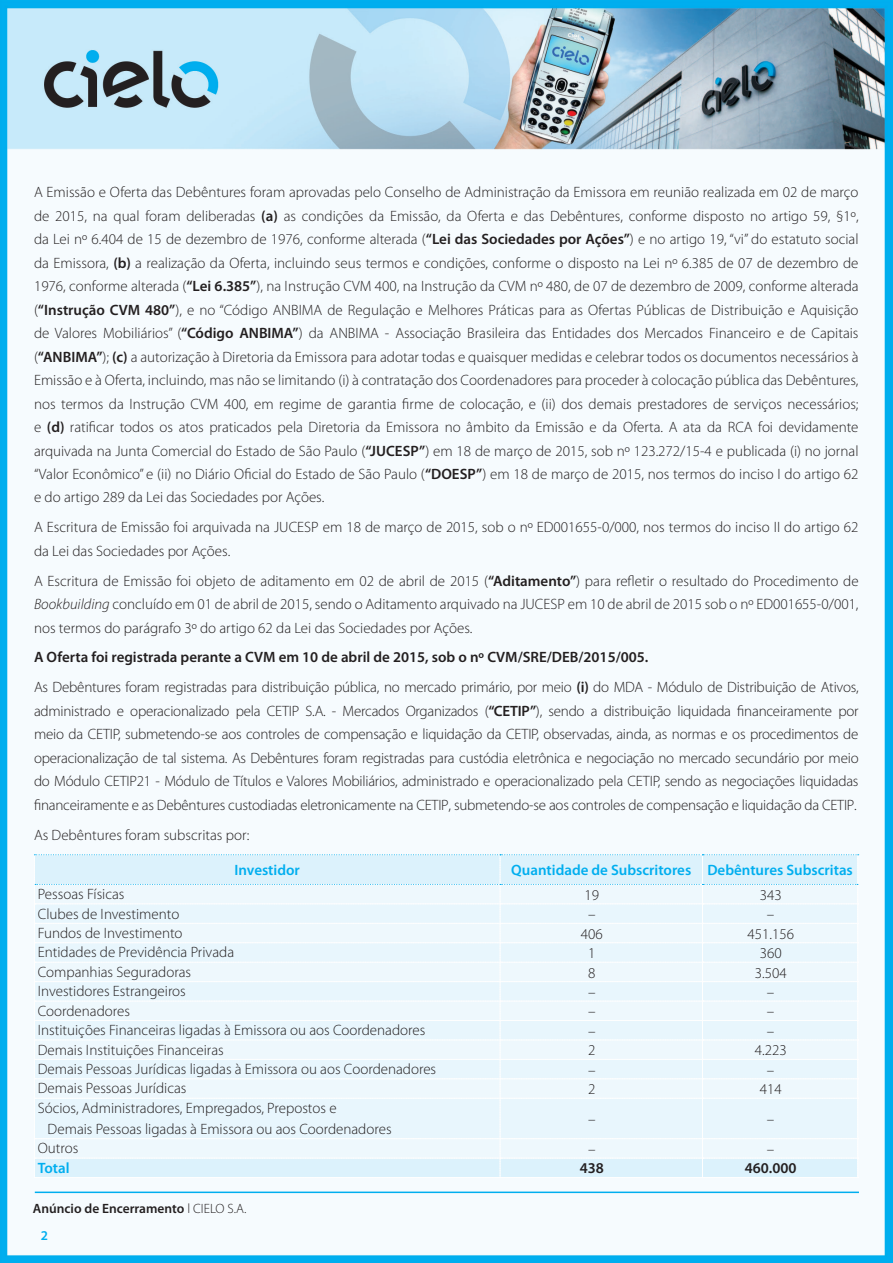
<style>
.page{position:relative;width:893px;height:1263px;background:#fff}
.page>*{position:absolute;margin:0;border:0;box-sizing:border-box;transform-origin:0 0}
.Body_Text_2{font:300 15px/23.4px "Myriad Pro";color:#231f20;text-align:justify}
.Body_Text_2-2{font:600 15px "Myriad Pro";color:#231f20}
.Body_Text_2-3{font:600 15px "Myriad Pro";color:#00aeef}
.t1{font:600 13.5px "Myriad Pro";color:#231f20}
.t2{font:600 13.5px "Myriad Pro";color:#00aeef}
.s1{font-weight:600}
.s2{font-style:italic}
.s3{font-weight:300}
</style>
<div class="page">
<img style="left:0;top:0;width:893px;height:1263px">
<hr style="left:35px;top:1191px;width:824px;height:2px;background:#00aeef">
<svg style="left:34px;top:854px;width:825px;height:324px;background:#eaf6fc"></svg>
<p class="Body_Text_2" style="left:34px;top:181px;width:826px">A Emissão e Oferta das Debêntures foram aprovadas pelo Conselho de Administração da Emissora em reunião realizada em 02 de março de 2015, na qual foram deliberadas <span class="s1">(a)</span> as condições da Emissão, da Oferta e das Debêntures, conforme disposto no artigo 59, §1º, da Lei nº 6.404 de 15 de dezembro de 1976, conforme alterada (<span class="s1">“Lei das Sociedades por Ações”</span>) e no artigo 19, “vi” do estatuto social da Emissora, <span class="s1">(b)</span> a realização da Oferta, incluindo seus termos e condições, conforme o disposto na Lei nº 6.385 de 07 de dezembro de 1976, conforme alterada (<span class="s1">“Lei 6.385”</span>), na Instrução CVM 400, na Instrução da CVM nº 480, de 07 de dezembro de 2009, conforme alterada (<span class="s1">“Instrução CVM 480”</span>), e no “Código ANBIMA de Regulação e Melhores Práticas para as Ofertas Públicas de Distribuição e Aquisição de Valores Mobiliários” (<span class="s1">“Código ANBIMA”</span>) da ANBIMA - Associação Brasileira das Entidades dos Mercados Financeiro e de Capitais (<span class="s1">“ANBIMA”</span>); <span class="s1">(c)</span> a autorização à Diretoria da Emissora para adotar todas e quaisquer medidas e celebrar todos os documentos necessários à Emissão e à Oferta, incluindo, mas não se limitando (i) à contratação dos Coordenadores para proceder à colocação pública das Debêntures, nos termos da Instrução CVM 400, em regime de garantia firme de colocação, e (ii) dos demais prestadores de serviços necessários; e <span class="s1">(d)</span> ratificar todos os atos praticados pela Diretoria da Emissora no âmbito da Emissão e da Oferta. A ata da RCA foi devidamente arquivada na Junta Comercial do Estado de São Paulo (<span class="s1">“JUCESP”</span>) em 18 de março de 2015, sob nº 123.272/15-4 e publicada (i) no jornal “Valor Econômico” e (ii) no Diário Oficial do Estado de São Paulo (<span class="s1">“DOESP”</span>) em 18 de março de 2015, nos termos do inciso I do artigo 62 e do artigo 289 da Lei das Sociedades por Ações.</p>
<p class="Body_Text_2" style="left:34px;top:516px;width:826px">A Escritura de Emissão foi arquivada na JUCESP em 18 de março de 2015, sob o nº ED001655-0/000, nos termos do inciso II do artigo 62 da Lei das Sociedades por Ações.</p>
<p class="Body_Text_2" style="left:34px;top:569px;width:826px">A Escritura de Emissão foi objeto de aditamento em 02 de abril de 2015 (<span class="s1">“Aditamento”</span>) para refletir o resultado do Procedimento de <span class="s2">Bookbuilding</span> concluído em 01 de abril de 2015, sendo o Aditamento arquivado na JUCESP em 10 de abril de 2015 sob o nº ED001655-0/001, nos termos do parágrafo 3º do artigo 62 da Lei das Sociedades por Ações.</p>
<p class="Body_Text_2-2" style="left:34px;top:648px;width:616px">A Oferta foi registrada perante a CVM em 10 de abril de 2015, sob o nº CVM/SRE/DEB/2015/005.</p>
<p class="Body_Text_2" style="left:34px;top:676px;width:826px">As Debêntures foram registradas para distribuição pública, no mercado primário, por meio <span class="s1">(i)</span> do MDA - Módulo de Distribuição de Ativos, administrado e operacionalizado pela CETIP S.A. - Mercados Organizados (<span class="s1">“CETIP”</span>), sendo a distribuição liquidada financeiramente por meio da CETIP, submetendo-se aos controles de compensação e liquidação da CETIP, observadas, ainda, as normas e os procedimentos de operacionalização de tal sistema. As Debêntures foram registradas para custódia eletrônica e negociação no mercado secundário por meio do Módulo CETIP21 - Módulo de Títulos e Valores Mobiliários, administrado e operacionalizado pela CETIP, sendo as negociações liquidadas financeiramente e as Debêntures custodiadas eletronicamente na CETIP, submetendo-se aos controles de compensação e liquidação da CETIP.</p>
<p class="Body_Text_2" style="left:34px;top:823px;width:217px">As Debêntures foram subscritas por:</p>
<p class="Body_Text_2-3" style="left:234px;top:860px;width:67px">Investidor</p>
<p class="Body_Text_2-3" style="left:511px;top:860px;width:181px">Quantidade de Subscritores</p>
<p class="Body_Text_2-3" style="left:707px;top:860px;width:147px">Debêntures Subscritas</p>
<p class="Body_Text_2" style="left:38px;top:883px;width:88px">Pessoas Físicas</p>
<p class="Body_Text_2" style="left:585px;top:883px;width:16px">19</p>
<p class="Body_Text_2" style="left:760px;top:883px;width:23px">343</p>
<p class="Body_Text_2" style="left:38px;top:902px;width:143px">Clubes de Investimento</p>
<p class="Body_Text_2" style="left:588px;top:903px;width:9px">–</p>
<p class="Body_Text_2" style="left:767px;top:903px;width:9px">–</p>
<p class="Body_Text_2" style="left:38px;top:921px;width:146px">Fundos de Investimento</p>
<p class="Body_Text_2" style="left:581px;top:922px;width:23px">406</p>
<p class="Body_Text_2" style="left:747px;top:922px;width:48px">451.156</p>
<p class="Body_Text_2" style="left:38px;top:941px;width:198px">Entidades de Previdência Privada</p>
<p class="Body_Text_2" style="left:588px;top:942px;width:9px">1</p>
<p class="Body_Text_2" style="left:760px;top:942px;width:23px">360</p>
<p class="Body_Text_2" style="left:38px;top:960px;width:155px">Companhias Seguradoras</p>
<p class="Body_Text_2" style="left:588px;top:961px;width:9px">8</p>
<p class="Body_Text_2" style="left:755px;top:961px;width:33px">3.504</p>
<p class="Body_Text_2" style="left:38px;top:980px;width:150px">Investidores Estrangeiros</p>
<p class="Body_Text_2" style="left:588px;top:980px;width:9px">–</p>
<p class="Body_Text_2" style="left:767px;top:980px;width:9px">–</p>
<p class="Body_Text_2" style="left:38px;top:999px;width:94px">Coordenadores</p>
<p class="Body_Text_2" style="left:588px;top:1000px;width:9px">–</p>
<p class="Body_Text_2" style="left:767px;top:1000px;width:9px">–</p>
<p class="Body_Text_2" style="left:38px;top:1019px;width:389px">Instituições Financeiras ligadas à Emissora ou aos Coordenadores</p>
<p class="Body_Text_2" style="left:588px;top:1019px;width:9px">–</p>
<p class="Body_Text_2" style="left:767px;top:1019px;width:9px">–</p>
<p class="Body_Text_2" style="left:38px;top:1038px;width:187px">Demais Instituições Financeiras</p>
<p class="Body_Text_2" style="left:588px;top:1039px;width:9px">2</p>
<p class="Body_Text_2" style="left:755px;top:1039px;width:33px">4.223</p>
<p class="Body_Text_2" style="left:38px;top:1057px;width:400px">Demais Pessoas Jurídicas ligadas à Emissora ou aos Coordenadores</p>
<p class="Body_Text_2" style="left:588px;top:1058px;width:9px">–</p>
<p class="Body_Text_2" style="left:767px;top:1058px;width:9px">–</p>
<p class="Body_Text_2" style="left:38px;top:1077px;width:150px">Demais Pessoas Jurídicas</p>
<p class="Body_Text_2" style="left:588px;top:1078px;width:9px">2</p>
<p class="Body_Text_2" style="left:760px;top:1078px;width:23px">414</p>
<p class="Body_Text_2" style="left:48px;top:1098px;width:345px;line-height:21px;text-indent:-10px">Sócios, Administradores, Empregados, Prepostos e<br>Demais Pessoas ligadas à Emissora ou aos Coordenadores</p>
<p class="Body_Text_2" style="left:588px;top:1108px;width:9px">–</p>
<p class="Body_Text_2" style="left:767px;top:1108px;width:9px">–</p>
<p class="Body_Text_2" style="left:38px;top:1137px;width:42px">Outros</p>
<p class="Body_Text_2" style="left:588px;top:1137px;width:9px">–</p>
<p class="Body_Text_2" style="left:767px;top:1137px;width:9px">–</p>
<p class="Body_Text_2-3" style="left:38px;top:1158px;width:33px">Total</p>
<p class="Body_Text_2-2" style="left:580px;top:1158px;width:26px">438</p>
<p class="Body_Text_2-2" style="left:745px;top:1158px;width:53px">460.000</p>
<p class="t1" style="left:33px;top:1200px;width:215px">Anúncio de Encerramento <span class="s3">l CIELO S.A.</span></p>
<p class="t2" style="left:41px;top:1227px;width:9px">2</p>
</div>
